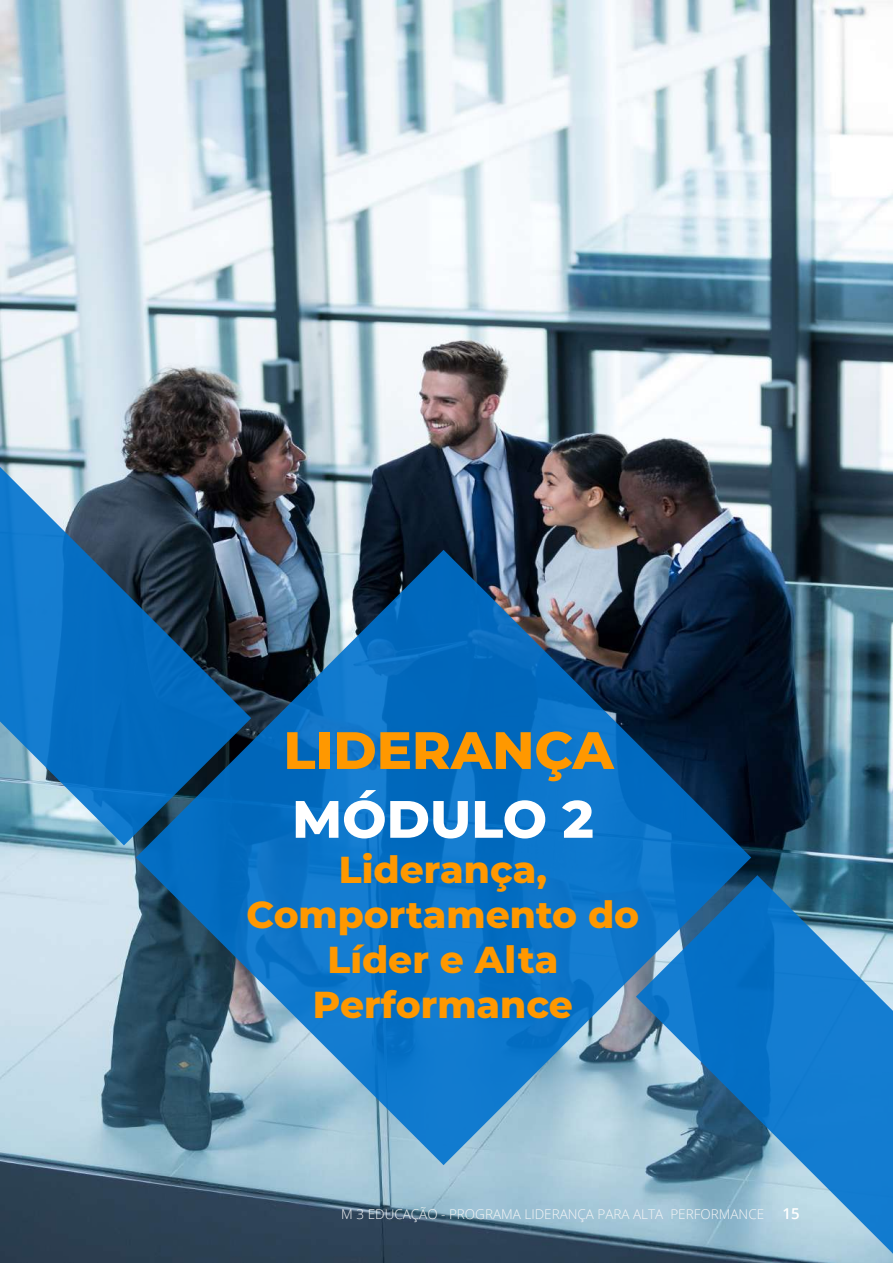
<style>
.page{position:relative;width:893px;height:1263px;background:#fff}
.page>*{position:absolute;margin:0;border:0;box-sizing:border-box;transform-origin:0 0}
.t1{font:800 52.5px "Montserrat";color:#ff9800}
.t2{font:800 52.5px "Montserrat";color:#fff}
.t3{font:800 37.5px/45px "Montserrat";color:#ff9800;text-align:center}
.t4{font:300 13.5px "Open Sans";color:#f5f5f6}
.s1{font-weight:600;font-size:15px;color:#fff}
</style>
<div class="page">
<img style="left:0;top:0;width:893px;height:1263px">
<svg style="left:136px;top:550px;width:615px;height:615px"></svg>
<svg style="left:636px;top:875px;width:257px;height:379px"></svg>
<svg style="left:0;top:467px;width:251px;height:378px"></svg>
<h1 class="t1" style="left:283px;top:712px;width:332px">LIDERANÇA</h1>
<h1 class="t2" style="left:292px;top:781px;width:303px">MÓDULO 2</h1>
<h2 class="t3" style="left:247px;top:845px;width:394px">Liderança,<br>Comportamento do<br>Líder e Alta<br>Performance</h2>
<p class="t4" style="left:341px;top:1205px;width:460px">M 3 EDUCAÇÃO - PROGRAMA LIDERANÇA PARA ALTA PERFORMANCE <span class="s1">15</span></p>
</div>
